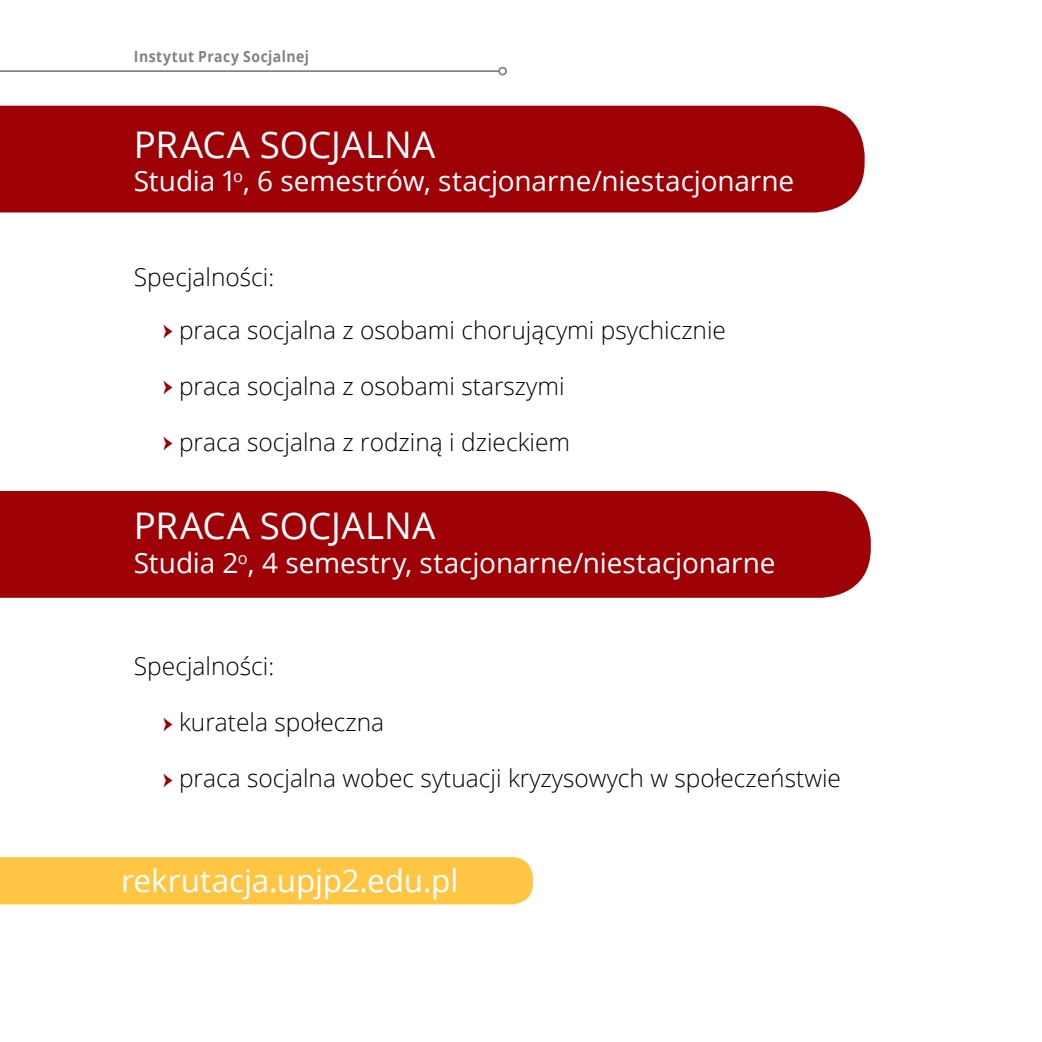
<style>
.page{position:relative;width:1042px;height:1042px;background:#fff}
.page>*{position:absolute;margin:0;border:0;box-sizing:border-box;transform-origin:0 0}
.t1{font:36.75px "Open Sans";letter-spacing:-.005em;color:#fff}
.t2{font:31.5px "Open Sans";letter-spacing:-.005em;color:#fff}
.t3{font:28px "Open Sans";letter-spacing:-.005em;color:#fff}
.t4{font:300 24.5px/53.2px "Open Sans";color:#000}
.t5{font:700 15.4px "Open Sans";letter-spacing:.03em;color:#808285;scale:.91 1}
.s1{font-family:"Minion Pro";font-weight:400;color:#9e0106}
</style>
<div class="page">
<div style="left:0;top:491px;width:871px;height:107px;background:#9e0106"></div>
<div style="left:0;top:106px;width:864px;height:106px;background:#9e0106"></div>
<div style="left:0;top:857px;width:533px;height:47px;background:#ffc543"></div>
<div style="left:500px;top:68px;width:7px;height:6px;border:1px solid #fff;border-radius:50%"></div>
<hr style="left:0;top:70px;width:499px;height:2px;background:#808285">
<div style="left:498px;top:67px;width:9px;height:9px;border:2px solid #808285;border-radius:50%"></div>
<p class="t5" style="left:134px;top:45px;width:194px">Instytut Pracy Socjalnej</p>
<h1 class="t1" style="left:134px;top:119px;width:303px">PRACA SOCJALNA</h1>
<p class="t3" style="left:134px;top:162px;width:662px">Studia 1<sup>o</sup>, 6 semestrów, stacjonarne/niestacjonarne</p>
<p class="t4" style="left:163px;top:250px;width:565px;text-indent:-29px">Specjalności:<br><span class="s1">ӹ</span> praca socjalna z osobami chorującymi psychicznie</p>
<p class="t4" style="left:163px;top:359px;width:403px"><span class="s1">ӹ</span> praca socjalna z osobami starszymi</p>
<p class="t4" style="left:163px;top:415px;width:409px"><span class="s1">ӹ</span> praca socjalna z rodziną i dzieckiem</p>
<h1 class="t1" style="left:134px;top:501px;width:303px">PRACA SOCJALNA</h1>
<p class="t3" style="left:134px;top:543px;width:643px">Studia 2<sup>o</sup>, 4 semestry, stacjonarne/niestacjonarne</p>
<p class="t4" style="left:134px;top:639px;width:142px">Specjalności:</p>
<p class="t4" style="left:163px;top:695px;width:223px"><span class="s1">ӹ</span> kuratela społeczna</p>
<p class="t4" style="left:163px;top:751px;width:680px"><span class="s1">ӹ</span> praca socjalna wobec sytuacji kryzysowych w społeczeństwie</p>
<p class="t2" style="left:121px;top:858px;width:339px">rekrutacja.upjp2.edu.pl</p>
</div>
